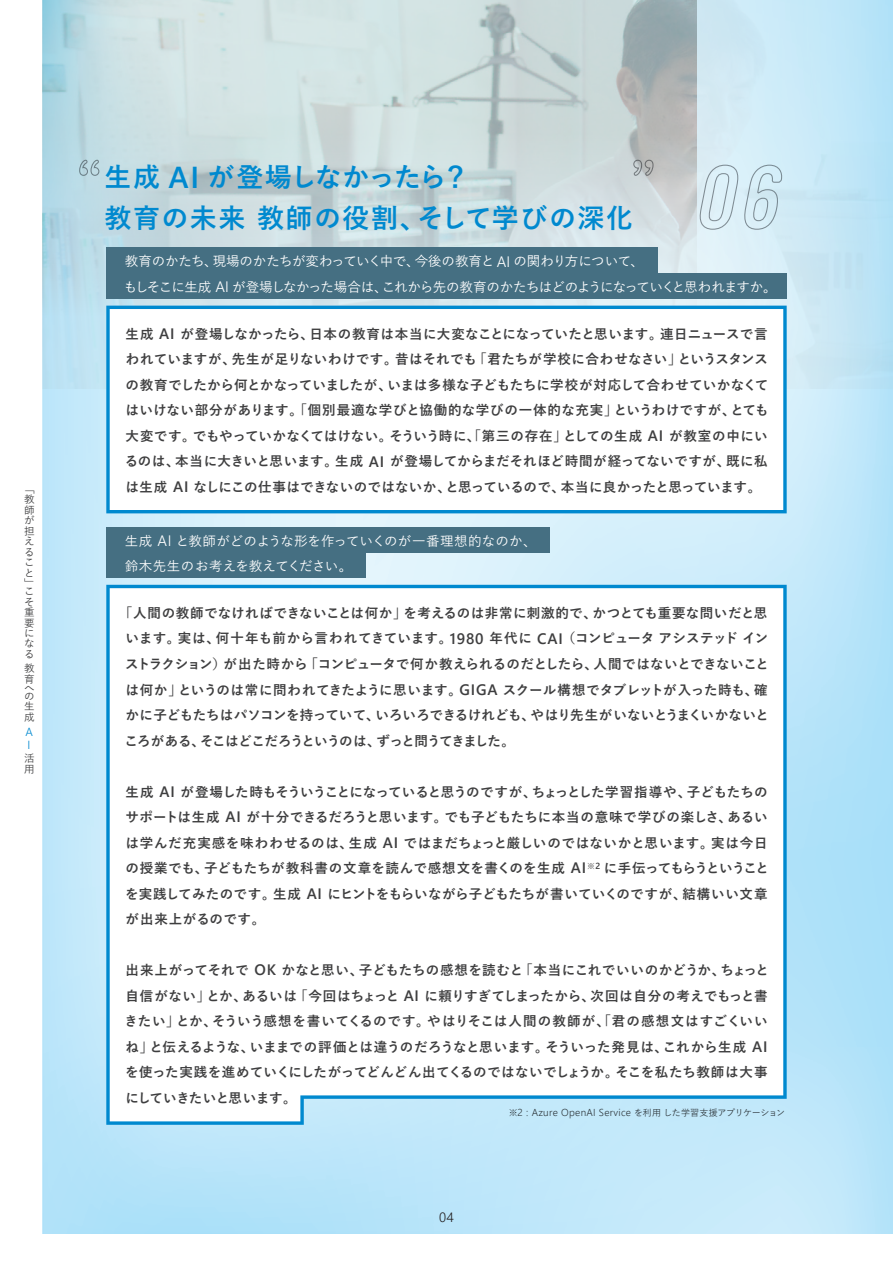
<style>
.page{position:relative;width:893px;height:1263px;background:#fff}
.page>*{position:absolute;margin:0;border:0;box-sizing:border-box;transform-origin:0 0}
.t1{font:700 27px/40.5px "Yu Go";letter-spacing:.055em;color:#0089cf}
.t2{font:700 13.5px/25.5px "Yu Go";color:#3e3e3f;text-align:justify}
.t3{font:500 13.5px/25.5px "Yu Go";letter-spacing:-.04em;color:#fff}
.t4{font:500 13.5px/25.5px "Yu Go";letter-spacing:.005em;color:#fff}
.t5{font:300 13.5px "Segoe UI";color:#231f20}
.t6{font:300 11.7px/12.9px "Segoe UI";color:#0089cf}
.t7{font:500 10.5px/10.5px "Yu Go";color:#3e3e3f}
.t8{font:300 10.05px "Segoe UI";letter-spacing:.025em;color:#3e3e3f}
.s1{font-family:"Segoe UI";font-weight:600;font-size:30.3px}
.s2{font-family:"Segoe UI";font-weight:300;font-size:15.15px}
.s3{font-family:"Segoe UI";font-weight:600;font-size:15.15px}
.s4{font-family:"Yu Go";font-weight:500;font-size:9px}
</style>
<div class="page">
<img style="left:42px;top:0;width:851px;height:1233px">
<img style="left:43px;top:0;width:850px;height:388px">
<svg style="left:698px;top:164px;width:85px;height:66px;background:#d0e4ec"></svg>
<svg style="left:106px;top:306px;width:681px;height:207px"></svg>
<svg style="left:79px;top:159px;width:21px;height:17px"></svg>
<div style="left:106px;top:247px;width:551px;height:26px;background:#456f82"></div>
<div style="left:106px;top:273px;width:681px;height:26px;background:#456f82"></div>
<div style="left:106px;top:527px;width:444px;height:25px;background:#456f82"></div>
<div style="left:106px;top:552px;width:259px;height:26px;background:#456f82"></div>
<svg style="left:106px;top:585px;width:681px;height:540px"></svg>
<svg style="left:633px;top:159px;width:21px;height:17px"></svg>
<p class="t7" style="left:24px;top:483px;width:12px">「教師が担えること」</p>
<p class="t7" style="left:24px;top:585px;width:11px">こそ重要になる</p>
<p class="t7" style="left:24px;top:662px;width:12px">教育</p>
<p class="t7" style="left:24px;top:683px;width:11px;line-height:8.2px">への</p>
<p class="t7" style="left:24px;top:700px;width:12px">生成</p>
<p class="t6" style="left:25px;top:724px;width:9px">A<br>I</p>
<p class="t7" style="left:24px;top:751px;width:11px">活用</p>
<h1 class="t1" style="left:104px;top:158px;width:530px">生成 <span class="s1">AI</span> が登場しなかったら？<br>教育の未来教師の役割、そして学びの深化</h1>
<p class="t3" style="left:124px;top:247px;width:654px">教育のかたち、現場のかたちが変わっていく中で、今後の教育と <span class="s2">AI</span> の関わり方について、<br>もしそこに生成 <span class="s2">AI</span> が登場しなかった場合は、これから先の教育のかたちはどのようになっていくと思われますか。</p>
<p class="t2" style="left:125px;top:321px;width:645px">生成 <span class="s3">AI</span> が登場しなかったら、日本の教育は本当に大変なことになっていたと思います。連日ニュースで言われていますが、先生が足りないわけです。昔はそれでも「君たちが学校に合わせなさい」というスタンスの教育でしたから何とかなっていましたが、いまは多様な子どもたちに学校が対応して合わせていかなくてはいけない部分があります。「個別最適な学びと協働的な学びの一体的な充実」というわけですが、とても大変です。でもやっていかなくてはけない。そういう時に、「第三の存在」としての生成 <span class="s3">AI</span> が教室の中にいるのは、本当に大きいと思います。生成 <span class="s3">AI</span> が登場してからまだそれほど時間が経ってないですが、既に私は生成 <span class="s3">AI</span> なしにこの仕事はできないのではないか、と思っているので、本当に良かったと思っています。</p>
<p class="t4" style="left:125px;top:526px;width:413px">生成 <span class="s2">AI</span> と教師がどのような形を作っていくのが一番理想的なのか、鈴木先生のお考えを教えてください。</p>
<p class="t2" style="left:125px;top:601px;width:646px;text-align:left;text-indent:-6px">「人間の教師でなければできないことは何か」を考えるのは非常に刺激的で、かつとても重要な問いだと思います。実は、何十年も前から言われてきています。<span class="s3">1980</span> 年代に <span class="s3">CAI</span> （コンピュータアシステッドインストラクション）が出た時から「コンピュータで何か教えられるのだとしたら、人間ではないとできないことは何か」というのは常に問われてきたように思います。<span class="s3">GIGA</span> スクール構想でタブレットが入った時も、確かに子どもたちはパソコンを持っていて、いろいろできるけれども、やはり先生がいないとうまくいかないところがある、そこはどこだろうというのは、ずっと問うてきました。</p>
<p class="t2" style="left:125px;top:779px;width:646px">生成 <span class="s3">AI</span> が登場した時もそういうことになっていると思うのですが、ちょっとした学習指導や、子どもたちのサポートは生成 <span class="s3">AI</span> が十分できるだろうと思います。でも子どもたちに本当の意味で学びの楽しさ、あるいは学んだ充実感を味わわせるのは、生成 <span class="s3">AI</span> ではまだちょっと厳しいのではないかと思います。実は今日の授業でも、子どもたちが教科書の文章を読んで感想文を書くのを生成 <span class="s3">AI</span><sup>※</sup><sup>2</sup> に手伝ってもらうということを実践してみたのです。生成 <span class="s3">AI</span> にヒントをもらいながら子どもたちが書いていくのですが、結構いい文章が出来上がるのです。</p>
<p class="t2" style="left:125px;top:958px;width:646px">出来上がってそれで <span class="s3">OK</span> かなと思い、子どもたちの感想を読むと「本当にこれでいいのかどうか、ちょっと自信がない」とか、あるいは「今回はちょっと <span class="s3">AI</span> に頼りすぎてしまったから、次回は自分の考えでもっと書きたい」とか、そういう感想を書いてくるのです。やはりそこは人間の教師が、「君の感想文はすごくいいね」と伝えるような、いままでの評価とは違うのだろうなと思います。そういった発見は、これから生成 <span class="s3">AI</span>を使った実践を進めていくにしたがってどんどん出てくるのではないでしょうか。そこを私たち教師は大事にしていきたいと思います。</p>
<p class="t8" style="left:508px;top:1103px;width:278px"><span class="s4">※</span>2 : Azure OpenAI Service <span class="s4">を利用した学習支援アプリケーション</span></p>
<p class="t5" style="left:439px;top:1204px;width:16px">04</p>
</div>
